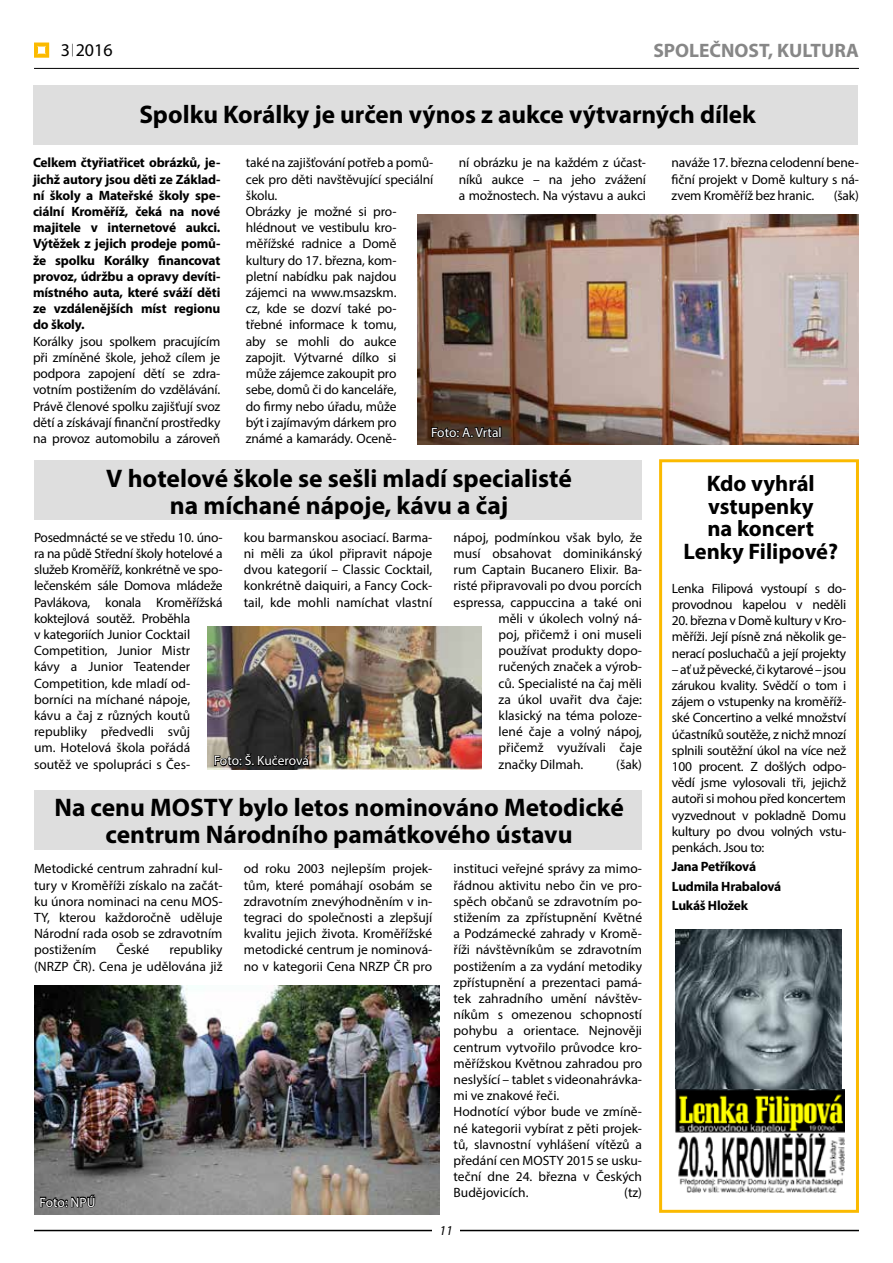
<style>
.page{position:relative;width:893px;height:1263px;background:#fff}
.page>*{position:absolute;margin:0;border:0;box-sizing:border-box;transform-origin:0 0}
.t1{font:700 25.5px/27px "Myriad Pro";color:#000;text-align:center}
.t2{font:700 22.5px/22.5px "Myriad Pro";color:#000;text-align:center}
.t3{font:700 19.5px "Myriad Pro";color:#878787}
.t4{font:18px "Myriad Pro";color:#000}
.t5{font:13.5px/16.2px "Myriad Pro";color:#000;text-align:justify}
.t6{font:700 13.5px/16.2px "Myriad Pro";letter-spacing:-.02em;color:#000;text-align:justify}
.t7{font:13.5px/16.2px "Myriad Pro";letter-spacing:-.02em;color:#000}
.t8{font:13.5px "Myriad Pro";letter-spacing:-.005em;color:#fff}
.t9{font:italic 13.5px "Myriad Pro";color:#000}
</style>
<div class="page">
<div style="left:659px;top:459px;width:200px;height:754px;border:3px solid #fbba00"></div>
<hr style="left:34px;top:1230px;width:825px;height:1px;background:#000">
<div style="left:433px;top:1225px;width:27px;height:10px;background:#fff"></div>
<hr style="left:34px;top:68px;width:825px;height:1px;background:#000">
<svg style="left:34px;top:43px;width:15px;height:15px"></svg>
<svg style="left:72px;top:44px;width:1px;height:12px"></svg>
<div style="left:33px;top:85px;width:825px;height:60px;background:#dedede"></div>
<img style="left:418px;top:214px;width:441px;height:230px">
<img style="left:34px;top:985px;width:405px;height:229px">
<img style="left:675px;top:930px;width:167px;height:160px">
<div style="left:34px;top:790px;width:607px;height:59px;background:#dedede"></div>
<svg style="left:39px;top:1192px;width:58px;height:20px"></svg>
<svg style="left:431px;top:409px;width:70px;height:36px"></svg>
<img style="left:675px;top:1090px;width:169px;height:102px">
<div style="left:34px;top:460px;width:607px;height:60px;background:#dedede"></div>
<img style="left:207px;top:626px;width:275px;height:144px">
<svg style="left:213px;top:738px;width:98px;height:32px"></svg>
<h3 class="t4" style="left:61px;top:39px;width:54px">3 2016</h3>
<h3 class="t3" style="left:653px;top:38px;width:207px">SPOLEČNOST, KULTURA</h3>
<h1 class="t1" style="left:139px;top:100px;width:618px">Spolku Korálky je určen výnos z aukce výtvarných dílek</h1>
<p class="t6" style="left:33px;top:154px;width:189px">Celkem čtyřiatřicet obrázků, je&shy;jichž autory jsou děti ze Základ&shy;ní školy a Mateřské školy spe&shy;ciální Kroměříž, čeká na nové majitele v internetové aukci.<br>Výtěžek z jejich prodeje pomů&shy;že spolku Korálky financovat provoz, údržbu a opravy devíti&shy;místného auta, které sváží děti ze vzdálenějších míst regionu do školy.</p>
<p class="t5" style="left:33px;top:333px;width:189px">Korálky jsou spolkem pracujícím při zmíněné škole, jehož cílem je podpora zapojení dětí se zdra&shy;votním postižením do vzdělávání.<br>Právě členové spolku zajišťují svoz dětí a získávají finanční prostředky na provoz automobilu a zároveň</p>
<p class="t5" style="left:246px;top:155px;width:189px;text-align:left">také na zajišťování potřeb a pomů&shy;cek pro děti navštěvující speciální školu.<br>Obrázky je možné si pro&shy;hlédnout ve vestibulu kro&shy;měřížské radnice a Domě kultury do 17. března, kom-<br>pletní nabídku pak najdou zájemci na www.msazskm.<br>cz, kde se dozví také po&shy;třebné informace k tomu,<br>aby se mohli do aukce zapojit. Výtvarné dílko si<br>může zájemce zakoupit pro<br>sebe, domů či do kanceláře,<br>do firmy nebo úřadu, může<br>být i zajímavým dárkem pro známé a kamarády. Oceně-</p>
<p class="t5" style="left:459px;top:155px;width:189px">ní obrázku je na každém z účast&shy;níků aukce – na jeho zvážení a možnostech. Na výstavu a aukci</p>
<p class="t5" style="left:672px;top:155px;width:189px">naváže 17. března celodenní bene&shy;fiční projekt v Domě kultury s ná&shy;zvem Kroměříž bez hranic.</p>
<p class="t5" style="left:834px;top:187px;width:27px">(šak)</p>
<p class="t8" style="left:431px;top:424px;width:72px">Foto: A. Vrtal</p>
<h1 class="t1" style="left:106px;top:464px;width:467px">V hotelové škole se sešli mladí specialisté na míchané nápoje, kávu a čaj</h1>
<p class="t5" style="left:34px;top:529px;width:190px;text-align:left">Posedmnácté se ve středu 10. úno&shy;ra na půdě Střední školy hotelové a služeb Kroměříž, konkrétně ve spo&shy;lečenském sále Domova mládeže<br>Pavlákova, konala Kroměřížská koktejlová soutěž. Proběhla<br>v kategoriích Junior Cocktail<br>Competition, Junior Mistr<br>kávy a Junior Teatender<br>Competition, kde mladí od&shy;borníci na míchané nápoje,<br>kávu a čaj z různých koutů republiky předvedli svůj<br>um. Hotelová škola pořádá soutěž ve spolupráci s Čes-</p>
<p class="t5" style="left:244px;top:529px;width:190px">kou barmanskou asociací. Barma&shy;ni měli za úkol připravit nápoje dvou kategorií – Classic Cocktail, konkrétně daiquiri, a Fancy Cock&shy;tail, kde mohli namíchat vlastní</p>
<p class="t5" style="left:454px;top:529px;width:190px;text-align:right">nápoj, podmínkou však bylo, že musí obsahovat dominikánský rum Captain Bucanero Elixir. Ba&shy;risté připravovali po dvou porcích espressa, cappuccina a také oni měli v úkolech volný ná-<br>poj, přičemž i oni museli používat produkty dopo&shy;ručených značek a výrob-<br>ců. Specialisté na čaj měli<br>za úkol uvařit dva čaje: klasický na téma poloze-<br>lené čaje a volný nápoj, přičemž využívali čaje</p>
<p class="t8" style="left:214px;top:752px;width:97px">Foto: Š. Kučerová</p>
<p class="t5" style="left:499px;top:756px;width:86px">značky Dilmah.</p>
<p class="t5" style="left:616px;top:756px;width:27px">(šak)</p>
<h1 class="t1" style="left:54px;top:793px;width:571px">Na cenu MOSTY bylo letos nominováno Metodické centrum Národního památkového ústavu</h1>
<p class="t5" style="left:34px;top:860px;width:190px">Metodické centrum zahradní kul&shy;tury v Kroměříži získalo na začát&shy;ku února nominaci na cenu MOS-TY, kterou každoročně uděluje Národní rada osob se zdravotním postižením</p>
<p class="t5" style="left:117px;top:941px;width:34px">České</p>
<p class="t5" style="left:34px;top:941px;width:190px;text-align:right">republiky<br>(NRZP ČR). Cena je udělována již</p>
<p class="t8" style="left:40px;top:1194px;width:57px">Foto: NPÚ</p>
<p class="t5" style="left:244px;top:860px;width:190px">od roku 2003 nejlepším projek&shy;tům, které pomáhají osobám se zdravotním znevýhodněním v in&shy;tegraci do společnosti a zlepšují kvalitu jejich života. Kroměřížské metodické centrum je nominová&shy;no v kategorii Cena NRZP ČR pro</p>
<p class="t5" style="left:454px;top:860px;width:190px;text-align:left">instituci veřejné správy za mimo&shy;řádnou aktivitu nebo čin ve pro&shy;spěch občanů se zdravotním po&shy;stižením za zpřístupnění Květné a Podzámecké zahrady v Kromě&shy;říži návštěvníkům se zdravotním postižením a za vydání metodiky zpřístupnění a prezentaci pamá&shy;tek zahradního umění návštěv&shy;níkům s omezenou schopností pohybu a orientace. Nejnověji centrum vytvořilo průvodce kro&shy;měřížskou Květnou zahradou pro neslyšící – tablet s videonahrávka&shy;mi ve znakové řeči.<br>Hodnotící výbor bude ve zmíně&shy;né kategorii vybírat z pěti projek&shy;tů, slavnostní vyhlášení vítězů a předání cen MOSTY 2015 se usku&shy;teční dne 24. března v Českých<br>Budějovicích.</p>
<p class="t5" style="left:624px;top:1184px;width:19px">(tz)</p>
<p class="t9" style="left:439px;top:1222px;width:15px">11</p>
<h2 class="t2" style="left:683px;top:471px;width:156px">Kdo vyhrál vstupenky<br>na koncert<br>Lenky Filipové?</h2>
<p class="t7" style="left:672px;top:580px;width:176px">Lenka Filipová vystoupí s do&shy;provodnou kapelou v neděli</p>
<p class="t5" style="left:672px;top:612px;width:176px">20. března v Domě kultury v Kro&shy;měříži. Její písně zná několik ge&shy;nerací posluchačů a její projekty</p>
<p class="t5" style="left:672px;top:661px;width:176px">– ať už pěvecké, či kytarové – jsou zárukou kvality. Svědčí o tom i zájem o vstupenky na kroměříž&shy;ské Concertino a velké množství účastníků soutěže, z nichž mnozí splnili soutěžní úkol na více než 100 procent. Z došlých odpo&shy;vědí jsme vylosovali tři, jejichž autoři si mohou před koncertem vyzvednout v pokladně Domu kultury po dvou volných vstu&shy;penkách. Jsou to:</p>
<p class="t6" style="left:672px;top:857px;width:111px;line-height:19.5px;text-align:left">Jana Petříková<br>Ludmila Hrabalová<br>Lukáš Hložek</p>
</div>
